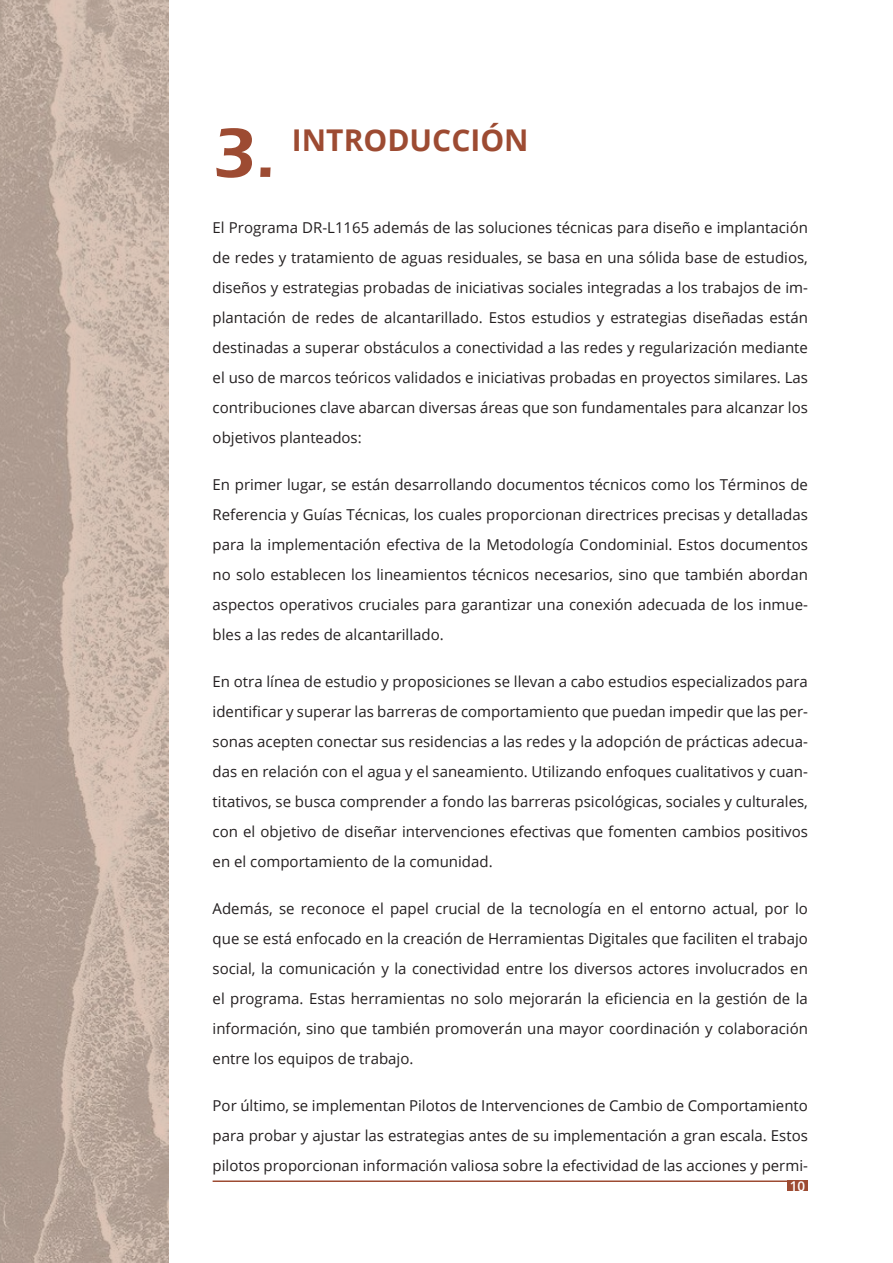
<style>
.page{position:relative;width:893px;height:1263px;background:#fff}
.page>*{position:absolute;margin:0;border:0;box-sizing:border-box;transform-origin:0 0}
.NUMERO_CAPITULO{font:600 72px "Eras ITC";color:#9d4b32}
.TEXTO_CAPITULOS{font:700 30px "Open Sans";color:#9d4b32}
.TEXTO_CORRIDO{font:15px/30px "Open Sans";color:#231f20;text-align:justify}
.t1{font:600 13.5px "Open Sans";color:#fff}
</style>
<div class="page">
<div style="left:787px;top:1180px;width:21px;height:11px;background:#9d4b32"></div>
<hr style="left:213px;top:1180px;width:574px;height:2px;background:#9d4b32">
<img style="left:0;top:0;width:169px;height:1263px">
<p class="NUMERO_CAPITULO" style="left:213px;top:112px;width:64px">3.</p>
<p class="TEXTO_CAPITULOS" style="left:292px;top:118px;width:238px">INTRODUCCIÓN</p>
<p class="TEXTO_CORRIDO" style="left:213px;top:212px;width:597px">El Programa DR-L1165 además de las soluciones técnicas para diseño e implantación de redes y tratamiento de aguas residuales, se basa en una sólida base de estudios, diseños y estrategias probadas de iniciativas sociales integradas a los trabajos de im&shy;plantación de redes de alcantarillado. Estos estudios y estrategias diseñadas están destinadas a superar obstáculos a conectividad a las redes y regularización mediante el uso de marcos teóricos validados e iniciativas probadas en proyectos similares. Las contribuciones clave abarcan diversas áreas que son fundamentales para alcanzar los objetivos planteados:</p>
<p class="TEXTO_CORRIDO" style="left:213px;top:469px;width:597px">En primer lugar, se están desarrollando documentos técnicos como los Términos de Referencia y Guías Técnicas, los cuales proporcionan directrices precisas y detalladas para la implementación efectiva de la Metodología Condominial. Estos documentos no solo establecen los lineamientos técnicos necesarios, sino que también abordan aspectos operativos cruciales para garantizar una conexión adecuada de los inmue&shy;bles a las redes de alcantarillado.</p>
<p class="TEXTO_CORRIDO" style="left:213px;top:666px;width:597px">En otra línea de estudio y proposiciones se llevan a cabo estudios especializados para identificar y superar las barreras de comportamiento que puedan impedir que las per&shy;sonas acepten conectar sus residencias a las redes y la adopción de prácticas adecua&shy;das en relación con el agua y el saneamiento. Utilizando enfoques cualitativos y cuan&shy;titativos, se busca comprender a fondo las barreras psicológicas, sociales y culturales, con el objetivo de diseñar intervenciones efectivas que fomenten cambios positivos en el comportamiento de la comunidad.</p>
<p class="TEXTO_CORRIDO" style="left:213px;top:893px;width:597px">Además, se reconoce el papel crucial de la tecnología en el entorno actual, por lo que se está enfocado en la creación de Herramientas Digitales que faciliten el trabajo social, la comunicación y la conectividad entre los diversos actores involucrados en el programa. Estas herramientas no solo mejorarán la eficiencia en la gestión de la información, sino que también promoverán una mayor coordinación y colaboración entre los equipos de trabajo.</p>
<p class="TEXTO_CORRIDO" style="left:213px;top:1090px;width:597px">Por último, se implementan Pilotos de Intervenciones de Cambio de Comportamiento para probar y ajustar las estrategias antes de su implementación a gran escala. Estos pilotos proporcionan información valiosa sobre la efectividad de las acciones y permi-</p>
<p class="t1" style="left:790px;top:1177px;width:17px">10</p>
</div>
